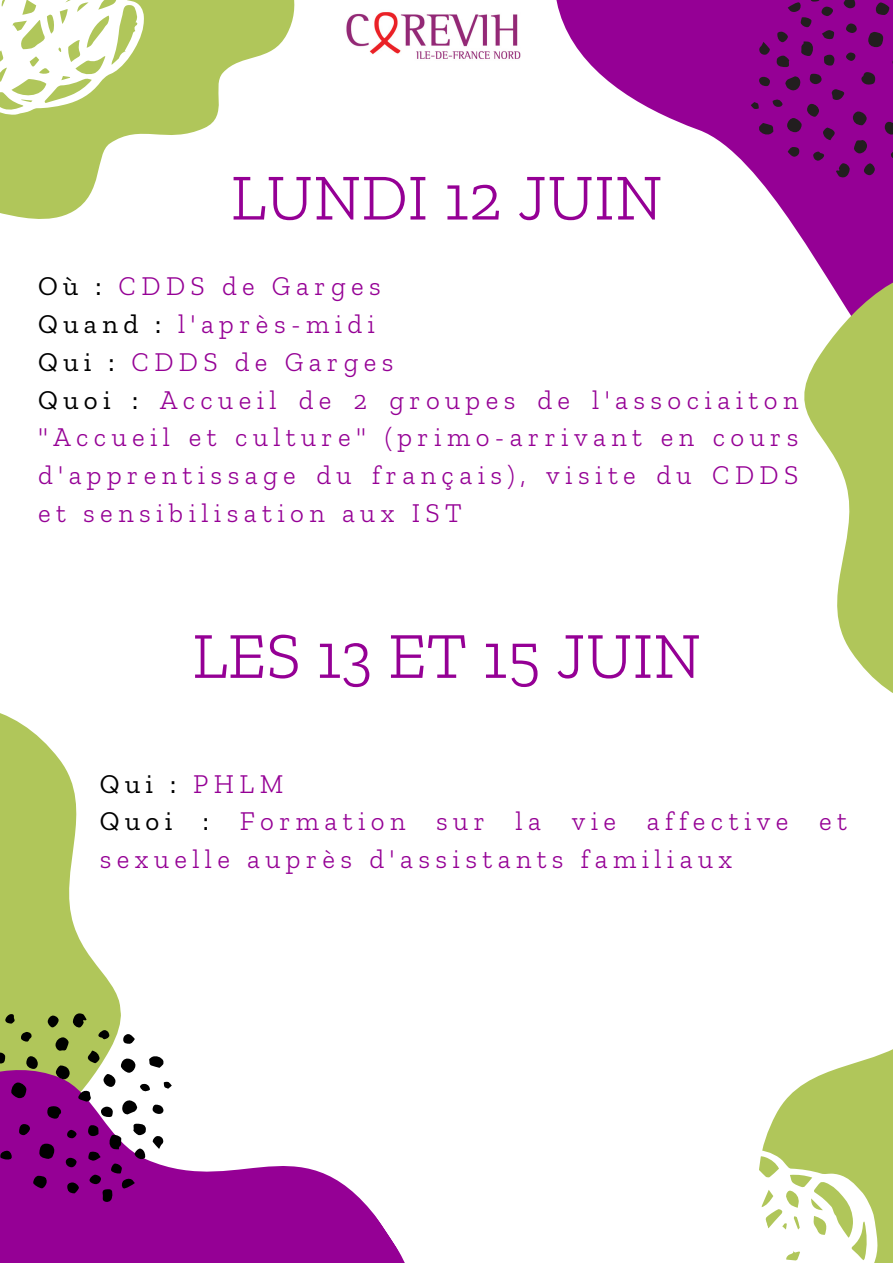
<style>
.page{position:relative;width:893px;height:1263px;background:#fff}
.page>*{position:absolute;margin:0;border:0;box-sizing:border-box;transform-origin:0 0}
.t1{font:300 65.55px "Zilla Slab";color:#950095}
.t2{font:300 27px/37.7px "Zilla Slab";letter-spacing:.2em;color:#950095;text-align:justify}
.t3{font:27px "Zilla Slab";color:#000}
.s1{font-weight:400;color:#000}
.s2{font-weight:300;color:#950095}
</style>
<div class="page">
<svg style="left:556px;top:0;width:337px;height:270px;fill:#950095"></svg>
<svg style="left:0;top:713px;width:77px;height:213px;fill:#b0c65a"></svg>
<svg style="left:0;top:926px;width:405px;height:337px"></svg>
<svg style="left:804px;top:270px;width:89px;height:423px"></svg>
<svg style="left:39px;top:1144px;width:16px;height:15px"></svg>
<svg style="left:11px;top:1082px;width:16px;height:16px"></svg>
<svg style="left:121px;top:1099px;width:16px;height:15px"></svg>
<svg style="left:121px;top:1058px;width:15px;height:15px"></svg>
<svg style="left:56px;top:1065px;width:14px;height:14px"></svg>
<svg style="left:47px;top:1106px;width:15px;height:13px"></svg>
<svg style="left:55px;top:1037px;width:14px;height:14px"></svg>
<svg style="left:73px;top:1013px;width:14px;height:15px"></svg>
<svg style="left:33px;top:1176px;width:14px;height:12px"></svg>
<svg style="left:149px;top:1055px;width:15px;height:13px"></svg>
<svg style="left:103px;top:1074px;width:12px;height:13px"></svg>
<svg style="left:26px;top:1056px;width:12px;height:13px"></svg>
<svg style="left:101px;top:1107px;width:12px;height:10px"></svg>
<svg style="left:87px;top:1050px;width:12px;height:14px"></svg>
<svg style="left:77px;top:1090px;width:14px;height:12px"></svg>
<svg style="left:67px;top:1182px;width:12px;height:11px"></svg>
<svg style="left:48px;top:1015px;width:11px;height:12px"></svg>
<svg style="left:19px;top:1124px;width:11px;height:11px"></svg>
<svg style="left:152px;top:1135px;width:12px;height:14px"></svg>
<svg style="left:0;top:1052px;width:5px;height:11px"></svg>
<svg style="left:0;top:1150px;width:13px;height:10px"></svg>
<svg style="left:123px;top:1033px;width:12px;height:11px"></svg>
<svg style="left:88px;top:1124px;width:58px;height:78px"></svg>
<svg style="left:153px;top:1104px;width:10px;height:10px"></svg>
<svg style="left:20px;top:1032px;width:12px;height:10px"></svg>
<svg style="left:65px;top:1157px;width:12px;height:10px"></svg>
<svg style="left:98px;top:1030px;width:11px;height:10px"></svg>
<svg style="left:5px;top:1014px;width:11px;height:9px"></svg>
<svg style="left:67px;top:1130px;width:9px;height:8px"></svg>
<svg style="left:140px;top:1083px;width:10px;height:9px"></svg>
<svg style="left:164px;top:1082px;width:8px;height:7px"></svg>
<svg style="left:868px;top:32px;width:15px;height:15px"></svg>
<svg style="left:785px;top:76px;width:17px;height:15px"></svg>
<svg style="left:787px;top:118px;width:14px;height:14px"></svg>
<svg style="left:852px;top:111px;width:15px;height:14px"></svg>
<svg style="left:861px;top:72px;width:14px;height:13px"></svg>
<svg style="left:853px;top:139px;width:14px;height:14px"></svg>
<svg style="left:836px;top:163px;width:14px;height:14px"></svg>
<svg style="left:875px;top:2px;width:14px;height:13px"></svg>
<svg style="left:759px;top:123px;width:15px;height:12px"></svg>
<svg style="left:807px;top:104px;width:12px;height:13px"></svg>
<svg style="left:884px;top:122px;width:9px;height:13px"></svg>
<svg style="left:809px;top:74px;width:12px;height:10px"></svg>
<svg style="left:823px;top:127px;width:12px;height:13px"></svg>
<svg style="left:831px;top:89px;width:14px;height:12px"></svg>
<svg style="left:843px;top:0;width:12px;height:8px"></svg>
<svg style="left:863px;top:163px;width:12px;height:12px"></svg>
<svg style="left:758px;top:42px;width:12px;height:13px"></svg>
<svg style="left:787px;top:146px;width:12px;height:11px"></svg>
<svg style="left:776px;top:0;width:59px;height:67px"></svg>
<svg style="left:759px;top:77px;width:11px;height:9px"></svg>
<svg style="left:890px;top:149px;width:3px;height:10px"></svg>
<svg style="left:846px;top:23px;width:11px;height:10px"></svg>
<svg style="left:813px;top:150px;width:12px;height:11px"></svg>
<svg style="left:846px;top:53px;width:9px;height:8px"></svg>
<svg style="left:772px;top:98px;width:10px;height:9px"></svg>
<svg style="left:750px;top:102px;width:8px;height:7px"></svg>
<svg style="left:762px;top:1049px;width:131px;height:214px;fill:#b0c65a"></svg>
<svg style="left:759px;top:1150px;width:119px;height:113px"></svg>
<svg style="left:0;top:0;width:294px;height:219px;fill:#b0c65a"></svg>
<svg style="left:0;top:0;width:144px;height:115px"></svg>
<img style="left:346px;top:12px;width:175px;height:47px">
<p class="t1" style="left:231px;top:158px;width:433px">LUNDI 12 JUIN</p>
<p class="t2" style="left:38px;top:267px;width:344px"><span class="s1">Où :</span> CDDS de Garges</p>
<p class="t2" style="left:38px;top:305px;width:338px"><span class="s1">Quand :</span> l'après-midi</p>
<p class="t2" style="left:38px;top:343px;width:357px"><span class="s1">Qui :</span> CDDS de Garges</p>
<p class="t2" style="left:38px;top:380px;width:762px"><span class="s1">Quoi :</span> Accueil de 2 groupes de l'associaiton "Accueil et culture" (primo-arrivant en cours d'apprentissage du français), visite du CDDS et sensibilisation aux IST</p>
<p class="t1" style="left:192px;top:616px;width:510px">LES 13 ET 15 JUIN</p>
<p class="t3" style="left:100px;top:767px;width:185px">Qui : <span class="s2">PHLM</span></p>
<p class="t2" style="left:100px;top:802px;width:749px"><span class="s1">Quoi :</span> Formation sur la vie affective et sexuelle auprès d'assistants familiaux</p>
</div>
